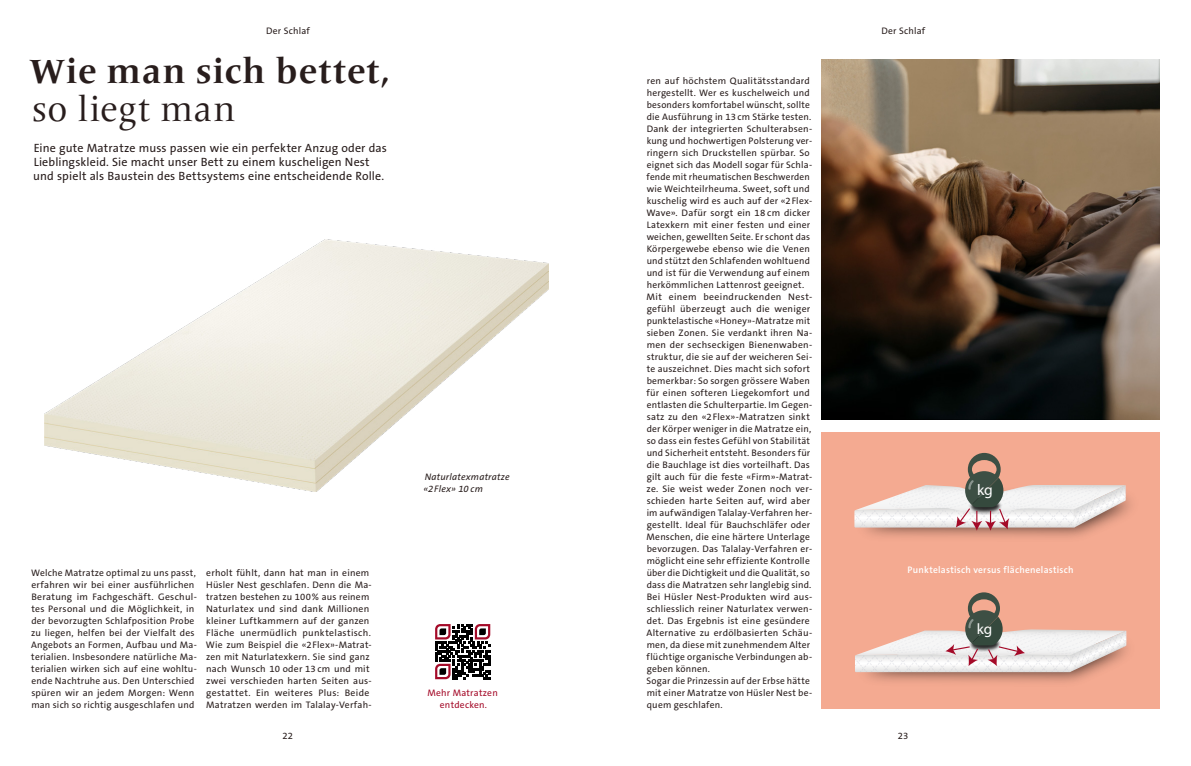
<style>
.page{position:relative;width:1191px;height:766px;background:#fff}
.page>*{position:absolute;margin:0;border:0;box-sizing:border-box;transform-origin:0 0}
.t1{font:700 35px "Frutiger Serif LT Pro";letter-spacing:.025em;color:#281d1c}
.t2{font:35px "Frutiger Serif LT Pro";letter-spacing:.02em;color:#281d1c}
.t3{font:15.5px "Myriad Pro";color:#fff}
.t4{font:15.2px "Myriad Pro";color:#fff}
.t5{font:12px/14px "The Sans B W5 Plain";letter-spacing:.01em;color:#281d1c}
.t6{font:9.5px/12px "The Sans B W5 Plain";letter-spacing:.02em;color:#281d1c}
.t7{font:600 9.5px "The Sans B W6";letter-spacing:.02em;color:#fff}
.t8{font:italic 9.5px/12px "The Sans B W5 Plain";letter-spacing:.025em;color:#281d1c}
.t9{font:9.5px/12px "The Sans B W5 Plain";letter-spacing:.02em;color:#a40a28;text-align:center}
</style>
<div class="page">
<img style="left:821px;top:60px;width:338px;height:360px">
<img style="left:44px;top:239px;width:505px;height:252px">
<svg style="left:435px;top:624px;width:55px;height:55px"></svg>
<div style="left:821px;top:432px;width:338px;height:276px;background:#f4aa91"></div>
<img style="left:860px;top:631px;width:268px;height:52px">
<svg style="left:855px;top:592px;width:271px;height:80px"></svg>
<svg style="left:854px;top:453px;width:272px;height:77px"></svg>
<p class="t6" style="left:266px;top:25px;width:45px">Der Schlaf</p>
<p class="t6" style="left:881px;top:25px;width:45px">Der Schlaf</p>
<h1 class="t1" style="left:29px;top:50px;width:362px">Wie man sich bettet,</h1>
<h1 class="t2" style="left:32px;top:88px;width:205px">so liegt man</h1>
<p class="t5" style="left:33px;top:141px;width:355px">Eine gute Matratze muss passen wie ein perfekter Anzug oder das<br>Lieblingskleid. Sie macht unser Bett zu einem kuscheligen Nest und spielt als Baustein des Bettsystems eine entscheidende Rolle.</p>
<p class="t6" style="left:31px;top:566px;width:167px">Welche Matratze optimal zu uns passt, erfahren wir bei einer ausführlichen Beratung im Fachgeschäft. Geschul&shy;tes Personal und die Möglichkeit, in der bevorzugten Schlafposition Probe zu liegen, helfen bei der Vielfalt des Angebots an Formen, Aufbau und Ma&shy;terialien. Insbesondere natürliche Ma&shy;terialien wirken sich auf eine wohltu&shy;ende Nachtruhe aus. Den Unterschied spüren wir an jedem Morgen: Wenn man sich so richtig ausgeschlafen und</p>
<p class="t6" style="left:206px;top:566px;width:167px">erholt fühlt, dann hat man in einem Hüsler Nest geschlafen. Denn die Ma&shy;tratzen bestehen zu 100% aus reinem Naturlatex und sind dank Millionen kleiner Luftkammern auf der ganzen Fläche unermüdlich punktelastisch.<br>Wie zum Beispiel die «2Flex»-Matrat&shy;zen mit Naturlatexkern. Sie sind ganz nach Wunsch 10 oder 13 cm und mit zwei verschieden harten Seiten aus&shy;gestattet. Ein weiteres Plus: Beide Matratzen werden im Talalay-Verfah-</p>
<p class="t8" style="left:423px;top:471px;width:88px">Naturlatexmatratze «2Flex» 10 cm</p>
<p class="t9" style="left:427px;top:686px;width:72px">Mehr Matratzen entdecken.</p>
<p class="t6" style="left:646px;top:74px;width:167px">ren auf höchstem Qualitätsstandard hergestellt. Wer es kuschelweich und besonders komfortabel wünscht, sollte die Ausführung in 13 cm Stärke testen.<br>Dank der integrierten Schulterabsen&shy;kung und hochwertigen Polsterung ver&shy;ringern sich Druckstellen spürbar. So eignet sich das Modell sogar für Schla&shy;fende mit rheumatischen Beschwerden wie Weichteilrheuma. Sweet, soft und kuschelig wird es auch auf der «2Flex-Wave». Dafür sorgt ein 18 cm dicker Latexkern mit einer festen und einer weichen, gewellten Seite. Er schont das Körpergewebe ebenso wie die Venen und stützt den Schlafenden wohltuend und ist für die Verwendung auf einem herkömmlichen Lattenrost geeignet.<br>Mit einem beeindruckenden Nest&shy;gefühl überzeugt auch die weniger punktelastische «Honey»-Matratze mit sieben Zonen. Sie verdankt ihren Na&shy;men der sechseckigen Bienenwaben&shy;struktur, die sie auf der weicheren Sei&shy;te auszeichnet. Dies macht sich sofort bemerkbar: So sorgen grössere Waben für einen softeren Liegekomfort und entlasten die Schulterpartie. Im Gegen&shy;satz zu den «2Flex»-Matratzen sinkt der Körper weniger in die Matratze ein, so dass ein festes Gefühl von Stabilität und Sicherheit entsteht. Besonders für die Bauchlage ist dies vorteilhaft. Das gilt auch für die feste «Firm»-Matrat&shy;ze. Sie weist weder Zonen noch ver&shy;schieden harte Seiten auf, wird aber im aufwändigen Talalay-Verfahren her&shy;gestellt. Ideal für Bauchschläfer oder Menschen, die eine härtere Unterlage bevorzugen. Das Talalay-Verfahren er&shy;möglicht eine sehr effiziente Kontrolle über die Dichtigkeit und die Qualität, so dass die Matratzen sehr langlebig sind.<br>Bei Hüsler Nest-Produkten wird aus&shy;schliesslich reiner Naturlatex verwen&shy;det. Das Ergebnis ist eine gesündere Alternative zu erdölbasierten Schäu&shy;men, da diese mit zunehmendem Alter flüchtige organische Verbindungen ab&shy;geben können.<br>Sogar die Prinzessin auf der Erbse hätte mit einer Matratze von Hüsler Nest be&shy;quem geschlafen.</p>
<h2 class="t3" style="left:977px;top:480px;width:17px">kg</h2>
<p class="t7" style="left:907px;top:563px;width:167px">Punktelastisch versus flächenelastisch</p>
<h3 class="t4" style="left:976px;top:619px;width:17px">kg</h3>
<p class="t6" style="left:282px;top:729px;width:12px">22</p>
<p class="t6" style="left:897px;top:729px;width:12px">23</p>
</div>
